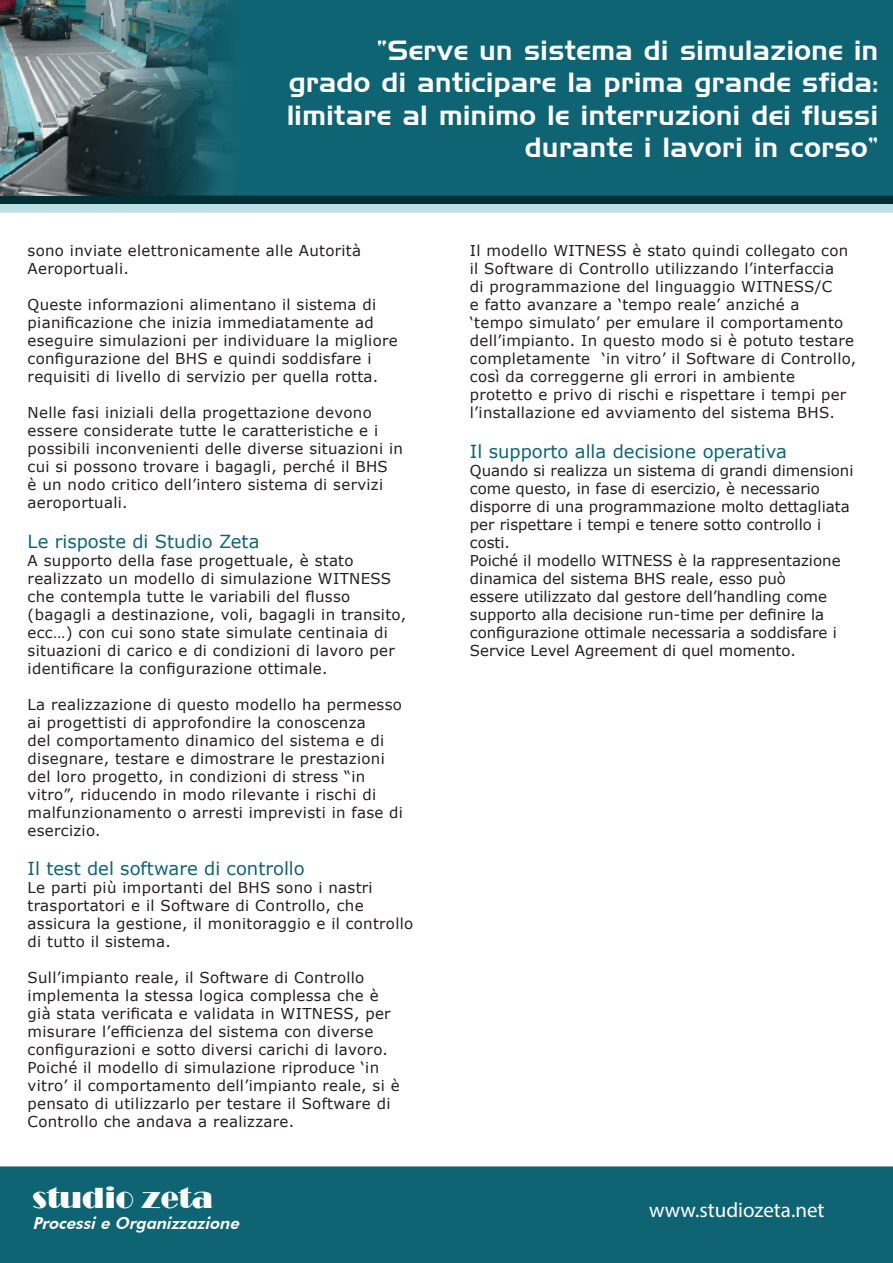
<style>
.page{position:relative;width:893px;height:1263px;background:#fff}
.page>*{position:absolute;margin:0;border:0;box-sizing:border-box;transform-origin:0 0}
.t1{font:30px "Broadway";color:#fff}
.Body_Text{font:27px/32.4px "Handel Gothic BT";letter-spacing:.02em;color:#fff;text-align:right}
.t2{font:21px "Myriad Pro";color:#fff}
.Text_Body_Heading{font:18px "Verdana";color:#0f6473}
.t3{font:italic 800 16.5px "Futura BT";color:#fcfcfc}
.Body_Text-2{font:15px/18px "Verdana";letter-spacing:.02em;color:#231f20}
.Text_Body_Heading-2{font:15px/18px "Verdana";letter-spacing:.02em;color:#231f20}
.Text_Body_Heading-3{font:15px/18px "Verdana";color:#231f20}
</style>
<div class="page">
<div style="left:0;top:1166px;width:893px;height:97px;background:#0f6473"></div>
<div style="left:1px;top:1px;width:891px;height:209px;background:#0f6473"></div>
<div style="left:1px;top:196px;width:891px;height:7px;background:#022e34"></div>
<div style="left:0;top:196px;width:893px;height:8px;border:2px solid #022e34"></div>
<div style="left:1px;top:205px;width:891px;height:7px;background:#bbe0e3"></div>
<div style="left:0;top:204px;width:893px;height:9px;border:2px solid #bbe0e3"></div>
<img style="left:0;top:0;width:248px;height:196px">
<p class="Body_Text" style="left:287px;top:34px;width:593px">“Serve un sistema di simulazione in<br>grado di anticipare la prima grande sfida: limitare al minimo le interruzioni dei flussi durante i lavori in corso”</p>
<p class="Body_Text-2" style="left:28px;top:241px;width:335px">sono inviate elettronicamente alle Autorità<br>Aeroportuali.</p>
<p class="Body_Text-2" style="left:28px;top:295px;width:372px">Queste informazioni alimentano il sistema di pianificazione che inizia immediatamente ad eseguire simulazioni per individuare la migliore configurazione del BHS e quindi soddisfare i requisiti di livello di servizio per quella rotta.</p>
<p class="Body_Text-2" style="left:28px;top:403px;width:377px">Nelle fasi iniziali della progettazione devono essere considerate tutte le caratteristiche e i possibili inconvenienti delle diverse situazioni in cui si possono trovare i bagagli, perché il BHS<br>è un nodo critico dell’intero sistema di servizi aeroportuali.</p>
<p class="Text_Body_Heading" style="left:28px;top:529px;width:233px">Le risposte di Studio Zeta</p>
<p class="Text_Body_Heading-2" style="left:28px;top:551px;width:380px">A supporto della fase progettuale, è stato realizzato un modello di simulazione WITNESS che contempla tutte le variabili del flusso (bagagli a destinazione, voli, bagagli in transito, ecc…) con cui sono state simulate centinaia di situazioni di carico e di condizioni di lavoro per identificare la configurazione ottimale.</p>
<p class="Text_Body_Heading-2" style="left:28px;top:695px;width:377px">La realizzazione di questo modello ha permesso ai progettisti di approfondire la conoscenza<br>del comportamento dinamico del sistema e di disegnare, testare e dimostrare le prestazioni del loro progetto, in condizioni di stress “in vitro”, riducendo in modo rilevante i rischi di malfunzionamento o arresti imprevisti in fase di esercizio.</p>
<p class="Text_Body_Heading" style="left:28px;top:856px;width:279px">Il test del software di controllo</p>
<p class="Body_Text-2" style="left:28px;top:879px;width:387px">Le parti più importanti del BHS sono i nastri trasportatori e il Software di Controllo, che assicura la gestione, il monitoraggio e il controllo di tutto il sistema.</p>
<p class="Body_Text-2" style="left:28px;top:969px;width:364px">Sull’impianto reale, il Software di Controllo implementa la stessa logica complessa che è già stata verificata e validata in WITNESS, per misurare l’efficienza del sistema con diverse configurazioni e sotto diversi carichi di lavoro.</p>
<p class="Body_Text-2" style="left:28px;top:1059px;width:374px">Poiché il modello di simulazione riproduce ‘in vitro’ il comportamento dell’impianto reale, si è pensato di utilizzarlo per testare il Software di Controllo che andava a realizzare.</p>
<p class="t1" style="left:33px;top:1180px;width:182px">studio zeta</p>
<p class="t3" style="left:33px;top:1213px;width:212px">Processie Organizzazione</p>
<p class="Body_Text-2" style="left:470px;top:241px;width:388px">Il modello WITNESS è stato quindi collegato con il Software di Controllo utilizzando l’interfaccia<br>di programmazione del linguaggio WITNESS/C<br>e fatto avanzare a ‘tempo reale’ anziché a ‘tempo simulato’ per emulare il comportamento dell’impianto. In questo modo si è potuto testare completamente ‘in vitro’ il Software di Controllo, così da correggerne gli errori in ambiente protetto e privo di rischi e rispettare i tempi per l’installazione ed avviamento del sistema BHS.</p>
<p class="Text_Body_Heading" style="left:470px;top:439px;width:318px">Il supporto alla decisione operativa</p>
<p class="Text_Body_Heading-3" style="left:470px;top:461px;width:385px">Quando si realizza un sistema di grandi dimensioni come questo, in fase di esercizio, è necessario disporre di una programmazione molto dettagliata per rispettare i tempi e tenere sotto controllo i costi.</p>
<p class="Text_Body_Heading-3" style="left:470px;top:551px;width:372px">Poiché il modello WITNESS è la rappresentazione dinamica del sistema BHS reale, esso può<br>essere utilizzato dal gestore dell’handling come supporto alla decisione run-time per definire la configurazione ottimale necessaria a soddisfare i Service Level Agreement di quel momento.</p>
<p class="t2" style="left:649px;top:1197px;width:177px">www.studiozeta.net</p>
</div>
